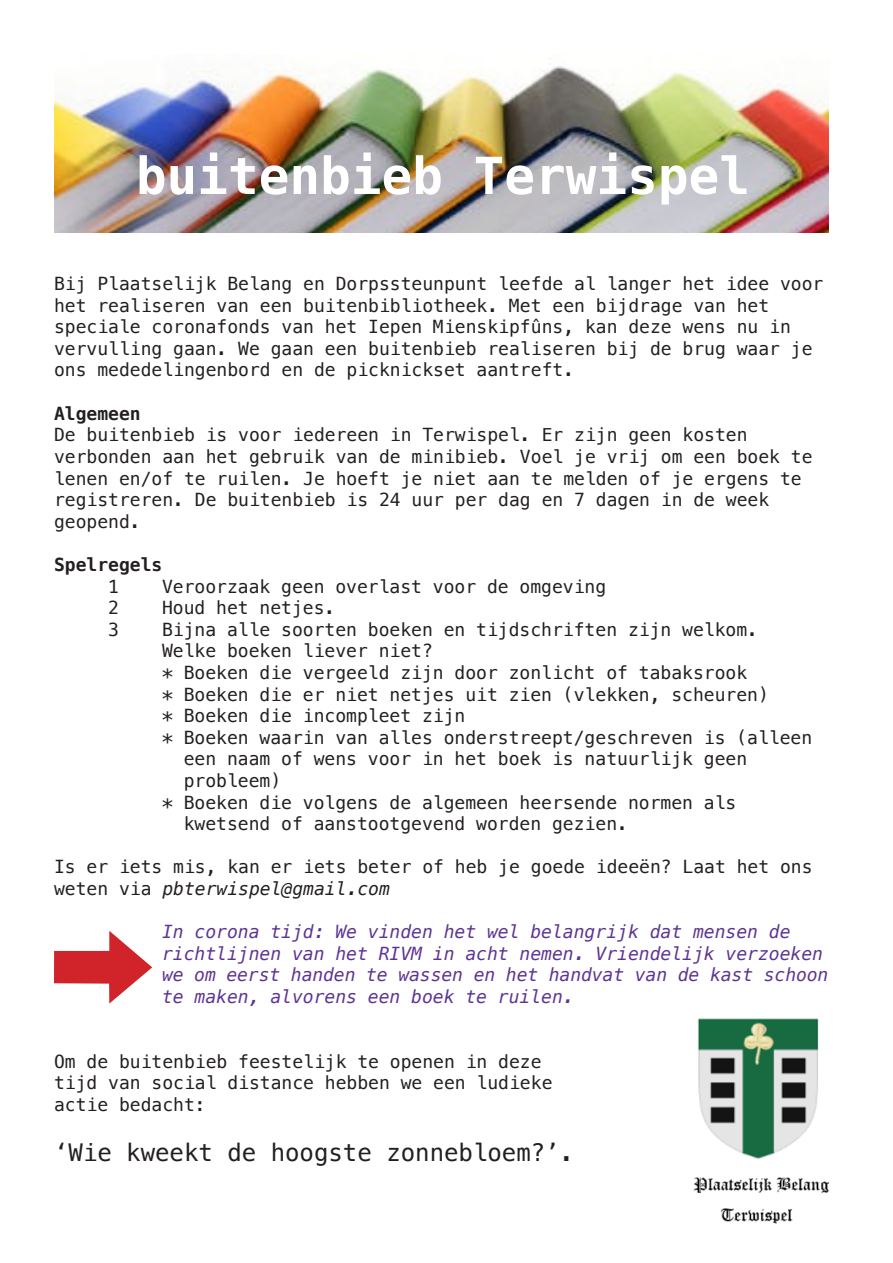
<style>
.page{position:relative;width:893px;height:1263px;background:#fff}
.page>*{position:absolute;margin:0;border:0;box-sizing:border-box;transform-origin:0 0}
.t1{font:700 51px "Menlo";color:#fff}
.t2{font:24px "Menlo";color:#231f20}
.t3{font:18px/21.6px "Menlo";color:#231f20}
.t4{font:italic 18px/21.6px "Menlo";color:#5d3494}
.t5{font:700 18px "Menlo";color:#231f20}
.s1{font-style:italic}
</style>
<div class="page">
<img style="left:54px;top:54px;width:775px;height:179px">
<img style="left:693px;top:1018px;width:136px;height:206px">
<svg style="left:54px;top:931px;width:98px;height:72px"></svg>
<p class="t1" style="left:136px;top:140px;width:616px">buitenbieb Terwispel</p>
<p class="t3" style="left:54px;top:273px;width:771px">Bij Plaatselijk Belang en Dorpssteunpunt leefde al langer het idee voor het realiseren van een buitenbibliotheek. Met een bijdrage van het</p>
<p class="t3" style="left:54px;top:316px;width:760px">speciale coronafonds van het Iepen Mienskipfûns, kan deze wens nu in vervulling gaan. We gaan een buitenbieb realiseren bij de brug waar je ons mededelingenbord en de picknickset aantreft.</p>
<p class="t5" style="left:54px;top:401px;width:88px">Algemeen</p>
<p class="t3" style="left:54px;top:424px;width:695px">De buitenbieb is voor iedereen in Terwispel. Er zijn geen kosten</p>
<p class="t3" style="left:54px;top:446px;width:760px">verbonden aan het gebruik van de minibieb. Voel je vrij om een boek te lenen en/of te ruilen. Je hoeft je niet aan te melden of je ergens te registreren. De buitenbieb is 24 uur per dag en 7 dagen in de week</p>
<p class="t3" style="left:54px;top:511px;width:88px">geopend.</p>
<p class="t5" style="left:54px;top:552px;width:110px">Spelregels</p>
<p class="t3" style="left:108px;top:576px;width:12px">1</p>
<p class="t3" style="left:162px;top:576px;width:446px">Veroorzaak geen overlast voor de omgeving</p>
<p class="t3" style="left:108px;top:597px;width:12px">2</p>
<p class="t3" style="left:162px;top:597px;width:175px">Houd het netjes.</p>
<p class="t3" style="left:108px;top:619px;width:12px">3</p>
<p class="t3" style="left:162px;top:619px;width:597px">Bijna alle soorten boeken en tijdschriften zijn welkom.</p>
<p class="t3" style="left:162px;top:640px;width:272px">Welke boeken liever niet?</p>
<p class="t3" style="left:162px;top:662px;width:587px">* Boeken die vergeeld zijn door zonlicht of tabaksrook</p>
<p class="t3" style="left:162px;top:684px;width:608px">* Boeken die er niet netjes uit zien (vlekken, scheuren)</p>
<p class="t3" style="left:162px;top:705px;width:305px">* Boeken die incompleet zijn</p>
<p class="t3" style="left:184px;top:727px;width:630px;text-indent:-22px">* Boeken waarin van alles onderstreept/geschreven is (alleen een naam of wens voor in het boek is natuurlijk geen</p>
<p class="t3" style="left:184px;top:770px;width:99px">probleem)</p>
<p class="t3" style="left:162px;top:792px;width:576px">* Boeken die volgens de algemeen heersende normen als</p>
<p class="t3" style="left:184px;top:813px;width:446px">kwetsend of aanstootgevend worden gezien.</p>
<p class="t3" style="left:54px;top:856px;width:760px">Is er iets mis, kan er iets beter of heb je goede ideeën? Laat het ons weten via <span class="s1">pbterwispel@gmail.com</span></p>
<p class="t4" style="left:162px;top:921px;width:668px">In corona tijd: We vinden het wel belangrijk dat mensen de richtlijnen van het RIVM in acht nemen. Vriendelijk verzoeken we om eerst handen te wassen en het handvat van de kast schoon te maken, alvorens een boek te ruilen.</p>
<p class="t3" style="left:54px;top:1051px;width:489px">Om de buitenbieb feestelijk te openen in deze</p>
<p class="t3" style="left:54px;top:1072px;width:500px">tijd van social distance hebben we een ludieke</p>
<p class="t3" style="left:54px;top:1094px;width:153px">actie bedacht:</p>
<p class="t2" style="left:54px;top:1136px;width:522px">‘Wie kweekt de hoogste zonnebloem?’.</p>
</div>
